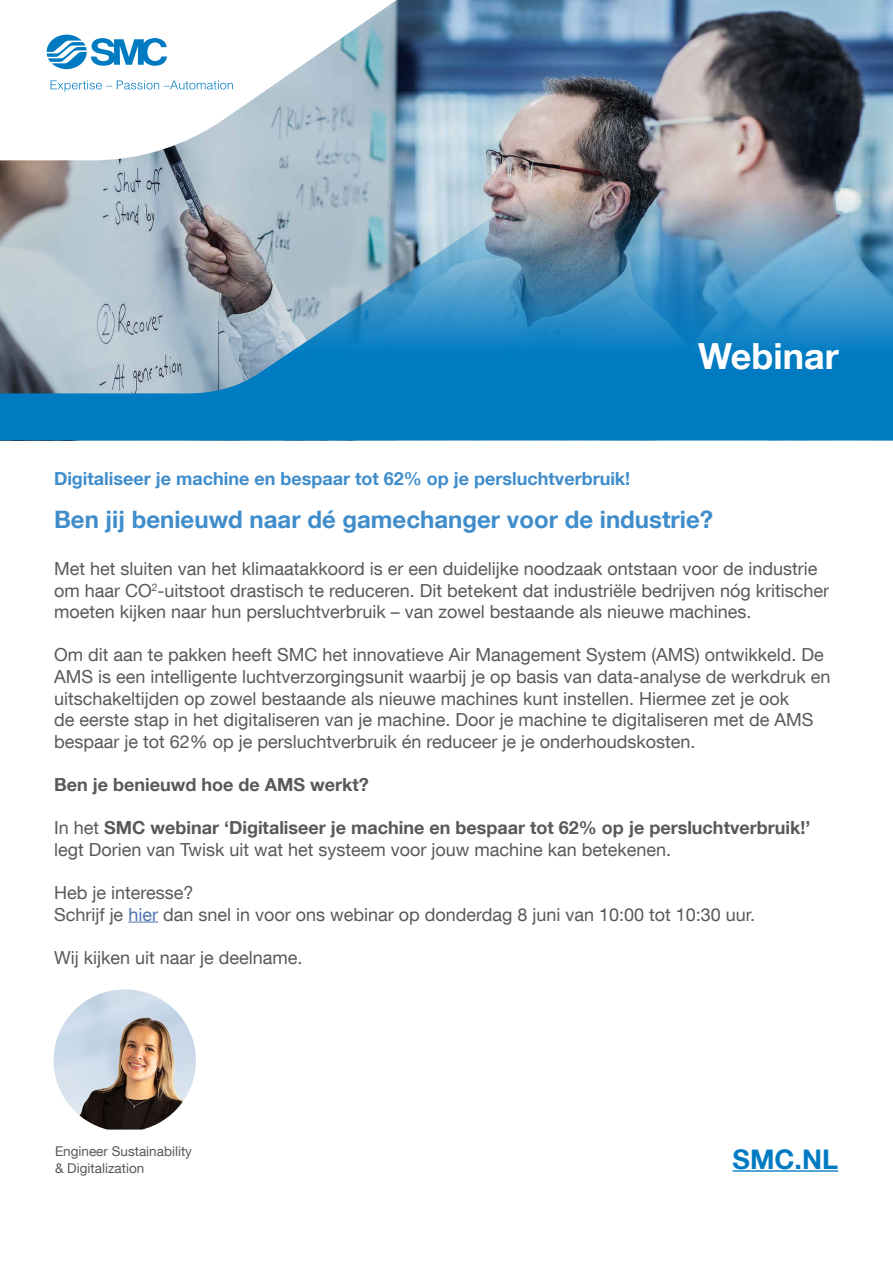
<style>
.page{position:relative;width:893px;height:1263px;background:#fff}
.page>*{position:absolute;margin:0;border:0;box-sizing:border-box;transform-origin:0 0}
.t1{font:700 36px "Helvetica Neue LT Com";color:#fff}
.t2{font:700 27px "Helvetica Neue LT Com";color:#007bc2}
.t3{font:700 24px "Helvetica Neue LT Com";color:#408dcb}
.t4{font:18px/21.6px "Helvetica Neue LT Com";color:#58595b}
.t5{font:700 18px/21.6px "Helvetica Neue LT Com";color:#58595b}
.t6{font:700 18px "Helvetica Neue LT Com";color:#408dcb}
.t7{font:13.5px/16.2px "Helvetica Neue LT Com";color:#58595b}
.s1{font-weight:400}
.s2{color:#4f73ad}
</style>
<div class="page">
<img style="left:415px;top:0;width:478px;height:138px">
<svg style="left:46px;top:0;width:369px;height:138px"></svg>
<svg style="left:47px;top:35px;width:120px;height:34px"></svg>
<svg style="left:51px;top:80px;width:182px;height:12px"></svg>
<hr style="left:128px;top:921px;width:30px;height:1px;background:#4f73ad">
<img style="left:0;top:138px;width:893px;height:302px">
<hr style="left:732px;top:1170px;width:106px;height:2px;background:#007bc2">
<img style="left:54px;top:989px;width:142px;height:140px">
<h1 class="t1" style="left:698px;top:334px;width:142px">Webinar</h1>
<p class="t6" style="left:54px;top:467px;width:578px">Digitaliseer je machine en bespaar tot 62% op je persluchtverbruik!</p>
<h3 class="t3" style="left:54px;top:504px;width:661px">Ben jij benieuwd naar dé gamechanger voor de industrie?</h3>
<p class="t4" style="left:54px;top:557px;width:777px">Met het sluiten van het klimaatakkoord is er een duidelijke noodzaak ontstaan voor de industrie om haar CO<sup>2</sup>-uitstoot drastisch te reduceren. Dit betekent dat industriële bedrijven nóg kritischer moeten kijken naar hun persluchtverbruik – van zowel bestaande als nieuwe machines.</p>
<p class="t4" style="left:54px;top:644px;width:778px">Om dit aan te pakken heeft SMC het innovatieve Air Management System (AMS) ontwikkeld. De AMS is een intelligente luchtverzorgingsunit waarbij je op basis van data-analyse de werkdruk en uitschakeltijden op zowel bestaande als nieuwe machines kunt instellen. Hiermee zet je ook<br>de eerste stap in het digitaliseren van je machine. Door je machine te digitaliseren met de AMS bespaar je tot 62% op je persluchtverbruik én reduceer je je onderhoudskosten.</p>
<p class="t5" style="left:54px;top:773px;width:316px">Ben je benieuwd hoe de AMS werkt?</p>
<p class="t5" style="left:54px;top:816px;width:758px"><span class="s1">In het</span> SMC webinar ‘Digitaliseer je machine en bespaar tot 62% op je persluchtverbruik!’ <span class="s1">legt Dorien van Twisk uit wat het systeem voor jouw machine kan betekenen.</span></p>
<p class="t4" style="left:54px;top:881px;width:703px">Heb je interesse?<br>Schrijf je <span class="s2">hier</span> dan snel in voor ons webinar op donderdag 8 juni van 10:00 tot 10:30 uur.</p>
<p class="t4" style="left:54px;top:946px;width:250px">Wij kijken uit naar je deelname.</p>
<p class="t7" style="left:55px;top:1143px;width:139px">Engineer Sustainability &amp; Digitalization</p>
<h2 class="t2" style="left:732px;top:1142px;width:107px">SMC.NL</h2>
</div>
